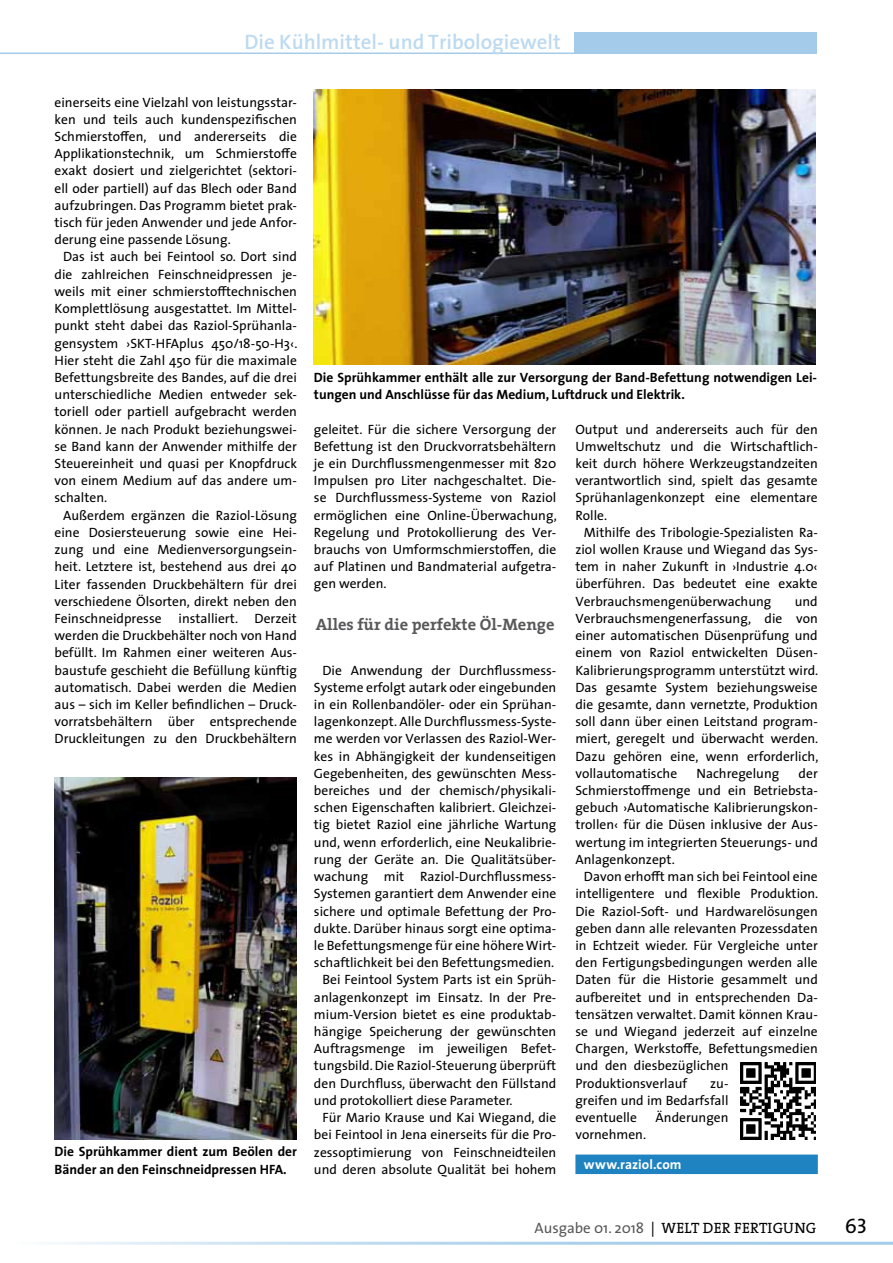
<style>
.page{position:relative;width:893px;height:1263px;background:#fff}
.page>*{position:absolute;margin:0;border:0;box-sizing:border-box;transform-origin:0 0}
.t1{font:600 21px "The Sans";color:#bddaf0}
.t2{font:21px "The Sans Regular Caps";color:#000}
.t3{font:700 16.5px "The Serif";color:#58585a}
.t4{font:15px "The Serif";letter-spacing:.015em;color:#000}
.t5{font:13.5px/17.2px "The Sans";color:#000;text-align:justify}
.t6{font:700 13.5px/17.2px "The Sans";color:#000}
.t7{font:700 13.5px "The Sans";letter-spacing:.005em;color:#fff}
.s1{font-family:"The Sans";color:#58585a}
.s2{font-family:"The Sans"}
</style>
<div class="page">
<div style="left:574px;top:33px;width:242px;height:21px;background:#a4ccea"></div>
<hr style="left:0;top:53px;width:636px;height:1px;background:#a4ccea">
<hr style="left:17px;top:1242px;width:876px;height:3px;background:#a4ccea">
<div style="left:575px;top:1154px;width:243px;height:20px;background:#1f82c1"></div>
<img style="left:740px;top:1063px;width:76px;height:76px">
<img style="left:314px;top:89px;width:502px;height:276px">
<img style="left:55px;top:778px;width:242px;height:361px">
<h1 class="t1" style="left:244px;top:24px;width:318px">Die Kühlmittel- und Tribologiewelt</h1>
<p class="t5" style="left:55px;top:93px;width:244px">einerseits eine Vielzahl von leistungsstar&shy;ken und teils auch kundenspezifischen Schmierstoffen, und andererseits die Applikationstechnik, um Schmierstoffe exakt dosiert und zielgerichtet (sektori&shy;ell oder partiell) auf das Blech oder Band aufzubringen. Das Programm bietet prak&shy;tisch für jeden Anwender und jede Anfor&shy;derung eine passende Lösung.</p>
<p class="t5" style="left:55px;top:248px;width:244px;text-indent:9px">Das ist auch bei Feintool so. Dort sind die zahlreichen Feinschneidpressen je&shy;weils mit einer schmierstofftechnischen Komplettlösung ausgestattet. Im Mittel&shy;punkt steht dabei das Raziol-Sprühanla&shy;gensystem ›SKT-HFAplus 450/18-50-H3‹.<br>Hier steht die Zahl 450 für die maximale Befettungsbreite des Bandes, auf die drei unterschiedliche Medien entweder sek&shy;toriell oder partiell aufgebracht werden können. Je nach Produkt beziehungswei&shy;se Band kann der Anwender mithilfe der Steuereinheit und quasi per Knopfdruck von einem Medium auf das andere um&shy;schalten.</p>
<p class="t5" style="left:55px;top:506px;width:244px;text-indent:9px">Außerdem ergänzen die Raziol-Lösung eine Dosiersteuerung sowie eine Hei&shy;zung und eine Medienversorgungsein&shy;heit. Letztere ist, bestehend aus drei 40<br>Liter fassenden Druckbehältern für drei verschiedene Ölsorten, direkt neben den Feinschneidpresse</p>
<p class="t5" style="left:55px;top:609px;width:244px;text-indent:124px">installiert. Derzeit werden die Druckbehälter noch von Hand befüllt. Im Rahmen einer weiteren Aus&shy;baustufe geschieht die Befüllung künftig automatisch. Dabei werden die Medien aus – sich im Keller befindlichen – Druck&shy;vorratsbehältern über entsprechende Druckleitungen zu den Druckbehältern</p>
<p class="t6" style="left:55px;top:1143px;width:244px">Die Sprühkammer dient zum Beölen der<br>Bänder an den Feinschneidpressen HFA.</p>
<p class="t6" style="left:314px;top:368px;width:505px">Die Sprühkammer enthält alle zur Versorgung der Band-Befettung notwendigen Lei&shy;tungen und Anschlüsse für das Medium, Luftdruck und Elektrik.</p>
<p class="t5" style="left:314px;top:420px;width:244px">geleitet. Für die sichere Versorgung der Befettung ist den Druckvorratsbehältern je ein Durchflussmengenmesser mit 820<br>Impulsen pro Liter nachgeschaltet. Die&shy;se Durchflussmess-Systeme von Raziol ermöglichen eine Online-Überwachung, Regelung und Protokollierung des Ver&shy;brauchs von Umformschmierstoffen, die auf Platinen und Bandmaterial aufgetra&shy;gen werden.</p>
<p class="t3" style="left:316px;top:611px;width:240px">Alles für die perfekte Öl-Menge</p>
<p class="t5" style="left:322px;top:661px;width:235px">Die Anwendung der Durchflussmess-</p>
<p class="t5" style="left:314px;top:678px;width:244px">Systeme erfolgt autark oder eingebunden</p>
<p class="t5" style="left:314px;top:695px;width:244px">in ein Rollenbandöler- oder ein Sprühan-</p>
<p class="t5" style="left:314px;top:712px;width:244px">lagenkonzept. Alle Durchflussmess-Syste-</p>
<p class="t5" style="left:314px;top:730px;width:244px">me werden vor Verlassen des Raziol-Wer-</p>
<p class="t5" style="left:314px;top:747px;width:244px">kes in Abhängigkeit der kundenseitigen</p>
<p class="t5" style="left:314px;top:764px;width:244px">Gegebenheiten, des gewünschten Mess-</p>
<p class="t5" style="left:314px;top:781px;width:244px">bereiches und der chemisch/physikali-</p>
<p class="t5" style="left:314px;top:799px;width:244px">schen Eigenschaften kalibriert. Gleichzei-</p>
<p class="t5" style="left:314px;top:816px;width:244px">tig bietet Raziol eine jährliche Wartung</p>
<p class="t5" style="left:314px;top:833px;width:244px">und, wenn erforderlich, eine Neukalibrie-</p>
<p class="t5" style="left:314px;top:850px;width:244px">rung der Geräte an. Die Qualitätsüber-</p>
<p class="t5" style="left:314px;top:867px;width:244px">wachung mit Raziol-Durchflussmess-</p>
<p class="t5" style="left:314px;top:885px;width:244px">Systemen garantiert dem Anwender eine</p>
<p class="t5" style="left:314px;top:902px;width:244px">sichere und optimale Befettung der Pro-</p>
<p class="t5" style="left:314px;top:919px;width:244px">dukte. Darüber hinaus sorgt eine optima-</p>
<p class="t5" style="left:314px;top:936px;width:244px">le Befettungsmenge für eine höhere Wirt-</p>
<p class="t5" style="left:314px;top:953px;width:242px">schaftlichkeit bei den Befettungsmedien.</p>
<p class="t5" style="left:322px;top:971px;width:235px">Bei Feintool System Parts ist ein Sprüh-</p>
<p class="t5" style="left:314px;top:988px;width:244px">anlagenkonzept im Einsatz. In der Pre-</p>
<p class="t5" style="left:314px;top:1005px;width:244px">mium-Version bietet es eine produktab-</p>
<p class="t5" style="left:314px;top:1022px;width:244px">hängige Speicherung der gewünschten</p>
<p class="t5" style="left:314px;top:1039px;width:244px">Auftragsmenge im jeweiligen Befet-</p>
<p class="t5" style="left:314px;top:1057px;width:244px">tungsbild. Die Raziol-Steuerung überprüft</p>
<p class="t5" style="left:314px;top:1074px;width:244px">den Durchfluss, überwacht den Füllstand</p>
<p class="t5" style="left:314px;top:1091px;width:200px">und protokolliert diese Parameter.</p>
<p class="t5" style="left:322px;top:1108px;width:235px">Für Mario Krause und Kai Wiegand, die</p>
<p class="t5" style="left:314px;top:1126px;width:244px">bei Feintool in Jena einerseits für die Pro-</p>
<p class="t5" style="left:314px;top:1143px;width:244px">zessoptimierung von Feinschneidteilen</p>
<p class="t5" style="left:314px;top:1160px;width:244px">und deren absolute Qualität bei hohem</p>
<p class="t5" style="left:575px;top:420px;width:244px">Output und andererseits auch für den Umweltschutz und die Wirtschaftlich&shy;keit durch höhere Werkzeugstandzeiten verantwortlich sind, spielt das gesamte Sprühanlagenkonzept eine elementare Rolle.</p>
<p class="t5" style="left:575px;top:523px;width:244px;text-indent:9px">Mithilfe des Tribologie-Spezialisten Ra&shy;ziol wollen Krause und Wiegand das Sys&shy;tem in naher Zukunft in ›Industrie 4.0‹ überführen. Das bedeutet eine exakte Verbrauchsmengenüberwachung</p>
<p class="t5" style="left:575px;top:592px;width:244px;text-indent:219px">und Verbrauchsmengenerfassung, die von einer automatischen Düsenprüfung und einem von Raziol entwickelten Düsen-Kalibrierungsprogramm unterstützt wird.<br>Das gesamte System beziehungsweise die gesamte, dann vernetzte, Produktion soll dann über einen Leitstand program&shy;miert, geregelt und überwacht werden.<br>Dazu gehören eine, wenn erforderlich, vollautomatische</p>
<p class="t5" style="left:575px;top:764px;width:244px;text-indent:223px">der Schmierstoffmenge und ein Betriebsta&shy;gebuch ›Automatische Kalibrierungskon&shy;trollen‹ für die Düsen inklusive der Aus&shy;wertung im integrierten Steuerungs- und Anlagenkonzept.</p>
<p class="t5" style="left:575px;top:867px;width:244px;text-align:left;text-indent:9px">Davon erhofft man sich bei Feintool eine intelligentere und flexible Produktion.<br>Die Raziol-Soft- und Hardwarelösungen geben dann alle relevanten Prozessdaten in Echtzeit wieder. Für Vergleiche unter den Fertigungsbedingungen werden alle Daten für die Historie gesammelt und aufbereitet und in entsprechenden Da&shy;tensätzen verwaltet. Damit können Krau&shy;se und Wiegand jederzeit auf einzelne Chargen, Werkstoffe, Befettungsmedien und den diesbezüglichen Produktionsverlauf</p>
<p class="t5" style="left:696px;top:764px;width:84px">Nachregelung</p>
<p class="t5" style="left:575px;top:1074px;width:155px;text-indent:135px">zu&shy;greifen und im Bedarfsfall eventuelle</p>
<p class="t5" style="left:656px;top:1108px;width:74px">Änderungen</p>
<p class="t5" style="left:575px;top:1126px;width:72px">vornehmen.</p>
<p class="t7" style="left:584px;top:1153px;width:99px">www.raziol.com</p>
<p class="t4" style="left:534px;top:1216px;width:283px"><span class="s1">Ausgabe 01. 2018</span> <span class="s2">|</span> WELT DER FERTIGUNG</p>
<h1 class="t2" style="left:845px;top:1214px;width:24px">63</h1>
</div>
